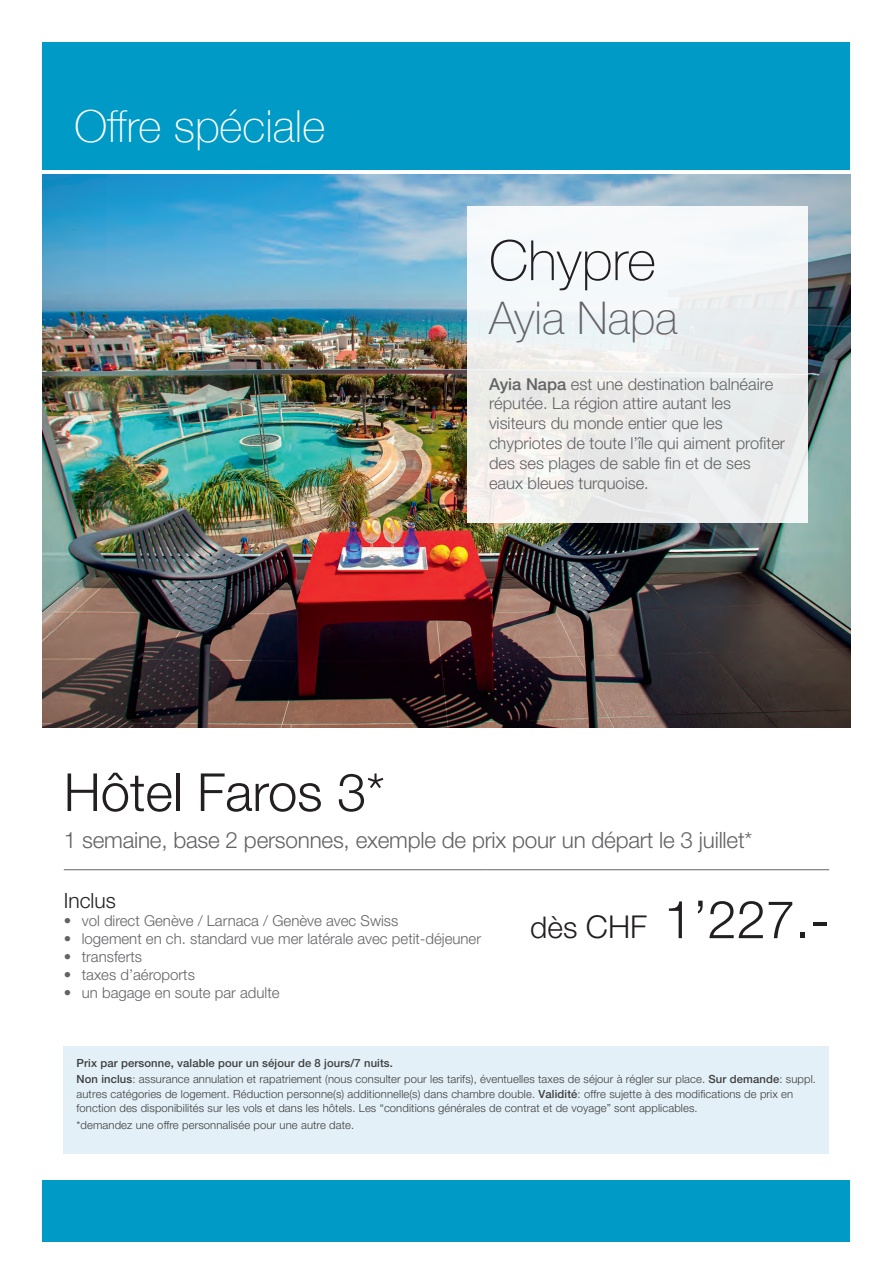
<style>
.page{position:relative;width:893px;height:1263px;background:#fff}
.page>*{position:absolute;margin:0;border:0;box-sizing:border-box;transform-origin:0 0}
.t1{font:100 55.5px "Helvetica Neue";color:#231f20}
.Bloc_principal{font:300 52.5px "Helvetica Neue";color:#231f20}
.t2{font:100 45px "Helvetica Neue";color:#636366}
.t3{font:100 44.1px "Helvetica Neue";color:#fff}
.t4{font:300 22.5px "Helvetica Neue";letter-spacing:-.01em;color:#636366}
.Bloc_principal-2{font:300 21px "Helvetica Neue";color:#231f20}
.t5{font:300 16.5px/19.8px "Helvetica Neue";color:#636366}
.Bloc_principal-3{font:300 15px "Helvetica Neue";color:#636366}
.Barre_de_texte_sur_f{font:300 11.25px/15.5px "Helvetica Neue";letter-spacing:.01em;color:#3e3e3f}
.s1{font-weight:500}
.s2{font-size:30px}
.s3{font-size:31.5px}
</style>
<div class="page">
<div style="left:43px;top:1180px;width:807px;height:62px;background:#009ac7"></div>
<div style="left:43px;top:43px;width:807px;height:127px;background:#009ac7"></div>
<img style="left:43px;top:174px;width:807px;height:553px">
<div style="left:468px;top:206px;width:340px;height:317px;background:#eef0ef"></div>
<div style="left:64px;top:1046px;width:765px;height:107px;background:#e3f0f7"></div>
<hr style="left:64px;top:869px;width:423px;height:1px;background:#636366">
<hr style="left:487px;top:869px;width:342px;height:1px;background:#636366">
<p class="t3" style="left:74px;top:93px;width:252px">Offre spéciale</p>
<p class="t1" style="left:489px;top:218px;width:168px">Chypre</p>
<p class="t2" style="left:489px;top:284px;width:190px">Ayia Napa</p>
<p class="t5" style="left:489px;top:373px;width:298px"><span class="s1">Ayia Napa</span> est une destination balnéaire réputée. La région attire autant les visiteurs du monde entier que les chypriotes de toute l’île qui aiment profiter des ses plages de sable fin et de ses eaux bleues turquoise.</p>
<p class="Bloc_principal" style="left:64px;top:760px;width:322px">Hôtel Faros 3*</p>
<p class="t4" style="left:64px;top:827px;width:690px">1 semaine, base 2 personnes, exemple de prix pour un départ le 3 juillet*</p>
<p class="Bloc_principal-2" style="left:64px;top:887px;width:54px">Inclus</p>
<p class="Bloc_principal-3" style="left:64px;top:911px;width:336px">• vol direct Genève / Larnaca / Genève avec Swiss</p>
<p class="Bloc_principal-3" style="left:64px;top:929px;width:419px">• logement en ch. standard vue mer latérale avec petit-déjeuner</p>
<p class="Bloc_principal-3" style="left:64px;top:947px;width:80px">• transferts</p>
<p class="Bloc_principal-3" style="left:64px;top:965px;width:133px">• taxes d’aéroports</p>
<p class="Bloc_principal-3" style="left:64px;top:983px;width:217px">• un bagage en soute par adulte</p>
<p class="Bloc_principal" style="left:530px;top:887px;width:300px"><span class="s2">dès</span> <span class="s3">chf</span> 1’227.-</p>
<p class="Barre_de_texte_sur_f" style="left:77px;top:1055px;width:741px"><span class="s1">Prix par personne, valable pour un séjour de 8 jours/7 nuits.<br>Non inclus</span>: assurance annulation et rapatriement (nous consulter pour les tarifs), éventuelles taxes de séjour à régler sur place. <span class="s1">Sur demande</span>: suppl. autres catégories de logement. Réduction personne(s) additionnelle(s) dans chambre double. <span class="s1">Validité</span>: offre sujette à des modifications de prix en</p>
<p class="Barre_de_texte_sur_f" style="left:77px;top:1099px;width:623px;line-height:17.4px">fonction des disponibilités sur les vols et dans les hôtels. Les “conditions générales de contrat et de voyage” sont applicables. *demandez une offre personnalisée pour une autre date.</p>
</div>
